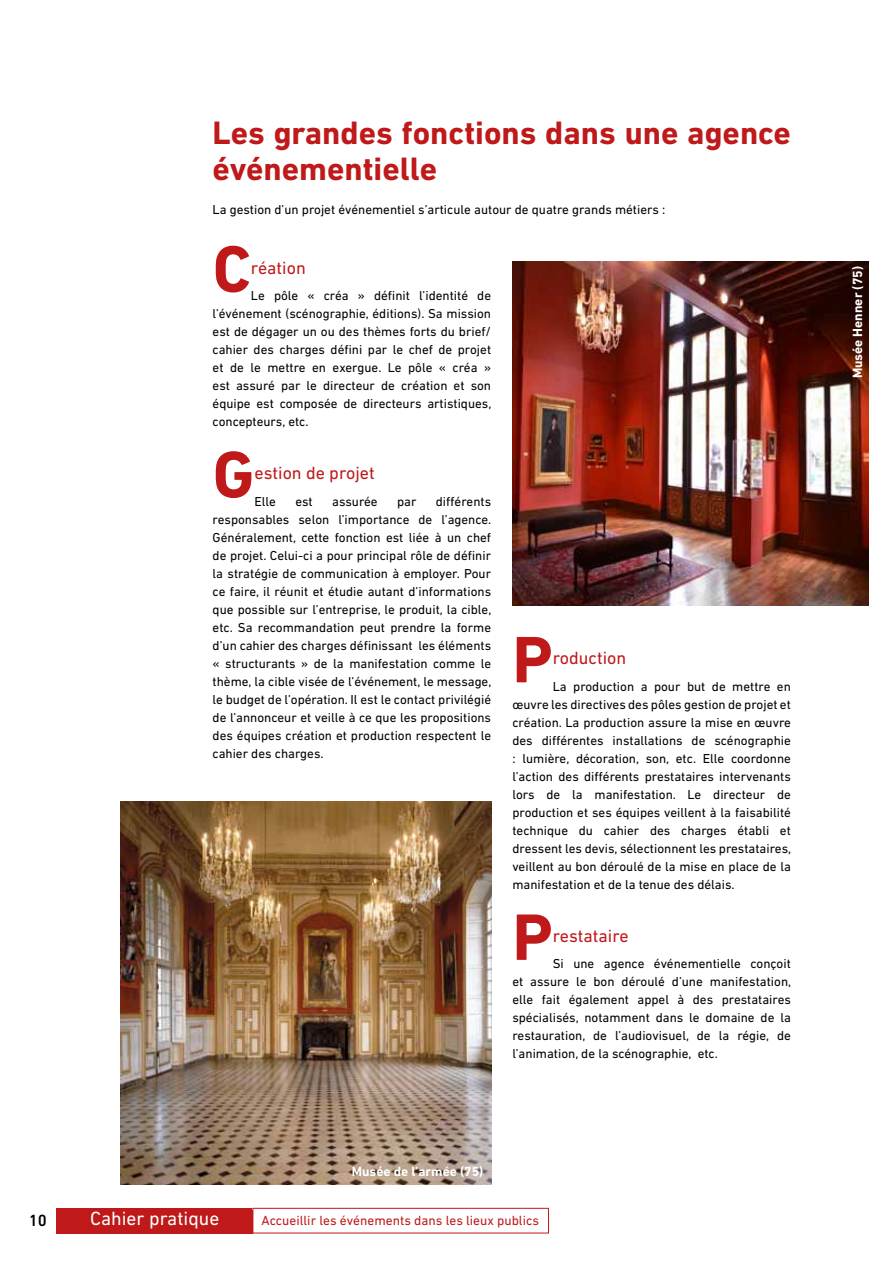
<style>
.page{position:relative;width:893px;height:1263px;background:#fff}
.page>*{position:absolute;margin:0;border:0;box-sizing:border-box;transform-origin:0 0}
.t1{font:700 66.75px "DIN Next LT Pro";color:#bf191a}
.t2{font:700 33px/36px "DIN Next LT Pro";color:#bf191a}
.t3{font:19.5px "DIN Next LT Pro";color:#fff}
.t4{font:18px "DIN Next LT Pro";color:#bf191a}
.t5{font:500 16.5px "DIN Next LT Pro";color:#000}
.t6{font:13.5px "DIN Next LT Pro";color:#bf191a}
.t7{font:700 13.5px "DIN Next LT Pro";color:#fff}
.t8{font:13.2px/18px "DIN Next LT Pro";color:#000;text-align:justify}
</style>
<div class="page">
<div style="left:56px;top:1208px;width:196px;height:23px;background:#bf191a"></div>
<div style="left:57px;top:1210px;width:196px;height:23px;background:#bf191a"></div>
<div style="left:253px;top:1208px;width:296px;height:25px;border:1px solid #bf191a"></div>
<img style="left:512px;top:262px;width:357px;height:343px">
<img style="left:120px;top:801px;width:371px;height:383px">
<h2 class="t2" style="left:213px;top:114px;width:580px">Les grandes fonctions dans une agence événementielle</h2>
<p class="t8" style="left:213px;top:201px;width:454px">La gestion d’un projet événementiel s’articule autour de quatre grands métiers :</p>
<h1 class="t1" style="left:213px;top:230px;width:40px">C</h1>
<h3 class="t4" style="left:251px;top:257px;width:56px">réation</h3>
<p class="t8" style="left:213px;top:287px;width:280px;text-indent:38px">Le pôle « créa » définit l’identité de l’événement (scénographie, éditions). Sa mission est de dégager un ou des thèmes forts du brief/ cahier des charges défini par le chef de projet et de le mettre en exergue. Le pôle « créa » est assuré par le directeur de création et son équipe est composée de directeurs artistiques, concepteurs, etc.</p>
<h1 class="t1" style="left:213px;top:436px;width:43px">G</h1>
<h3 class="t4" style="left:254px;top:463px;width:122px">estion de projet</h3>
<p class="t8" style="left:254px;top:492px;width:23px">Elle</p>
<p class="t8" style="left:295px;top:492px;width:19px">est</p>
<p class="t8" style="left:332px;top:492px;width:47px">assurée</p>
<p class="t8" style="left:397px;top:492px;width:21px">par</p>
<p class="t8" style="left:213px;top:492px;width:280px;text-indent:223px">différents responsables selon l’importance de l’agence.<br>Généralement, cette fonction est liée à un chef de projet. Celui-ci a pour principal rôle de définir la stratégie de communication à employer. Pour ce faire, il réunit et étudie autant d’informations que possible sur l’entreprise, le produit, la cible, etc. Sa recommandation peut prendre la forme d’un cahier des charges définissant les éléments « structurants » de la manifestation comme le thème, la cible visée de l’événement, le message, le budget de l’opération. Il est le contact privilégié de l’annonceur et veille à ce que les propositions des équipes création et production respectent le cahier des charges.</p>
<h1 class="t1" style="left:512px;top:621px;width:42px">P</h1>
<h3 class="t4" style="left:553px;top:648px;width:75px">roduction</h3>
<p class="t8" style="left:512px;top:677px;width:280px;text-indent:40px">La production a pour but de mettre en œuvre les directives des pôles gestion de projet et création. La production assure la mise en œuvre des différentes installations de scénographie : lumière, décoration, son, etc. Elle coordonne l’action des différents prestataires intervenants lors de la manifestation. Le directeur de production et ses équipes veillent à la faisabilité technique du cahier des charges établi et dressent les devis, sélectionnent les prestataires, veillent au bon déroulé de la mise en place de la manifestation et de la tenue des délais.</p>
<h1 class="t1" style="left:512px;top:898px;width:42px">P</h1>
<h3 class="t4" style="left:553px;top:925px;width:77px">restataire</h3>
<p class="t8" style="left:512px;top:955px;width:280px;text-indent:40px">Si une agence événementielle conçoit et assure le bon déroulé d’une manifestation, elle fait également appel à des prestataires spécialisés, notamment dans le domaine de la restauration, de l’audiovisuel, de la régie, de l’animation, de la scénographie, etc.</p>
<p class="t7" style="left:352px;top:1163px;width:133px">Musée de l’armée (75)</p>
<p class="t5" style="left:29px;top:1211px;width:20px">10</p>
<h3 class="t3" style="left:90px;top:1207px;width:131px">Cahier pratique</h3>
<p class="t6" style="left:262px;top:1213px;width:279px">Accueillir les événements dans les lieux publics</p>
<p class="t7" style="left:850px;top:378px;width:114px;rotate:-90deg">Musée Henner (75)</p>
</div>
